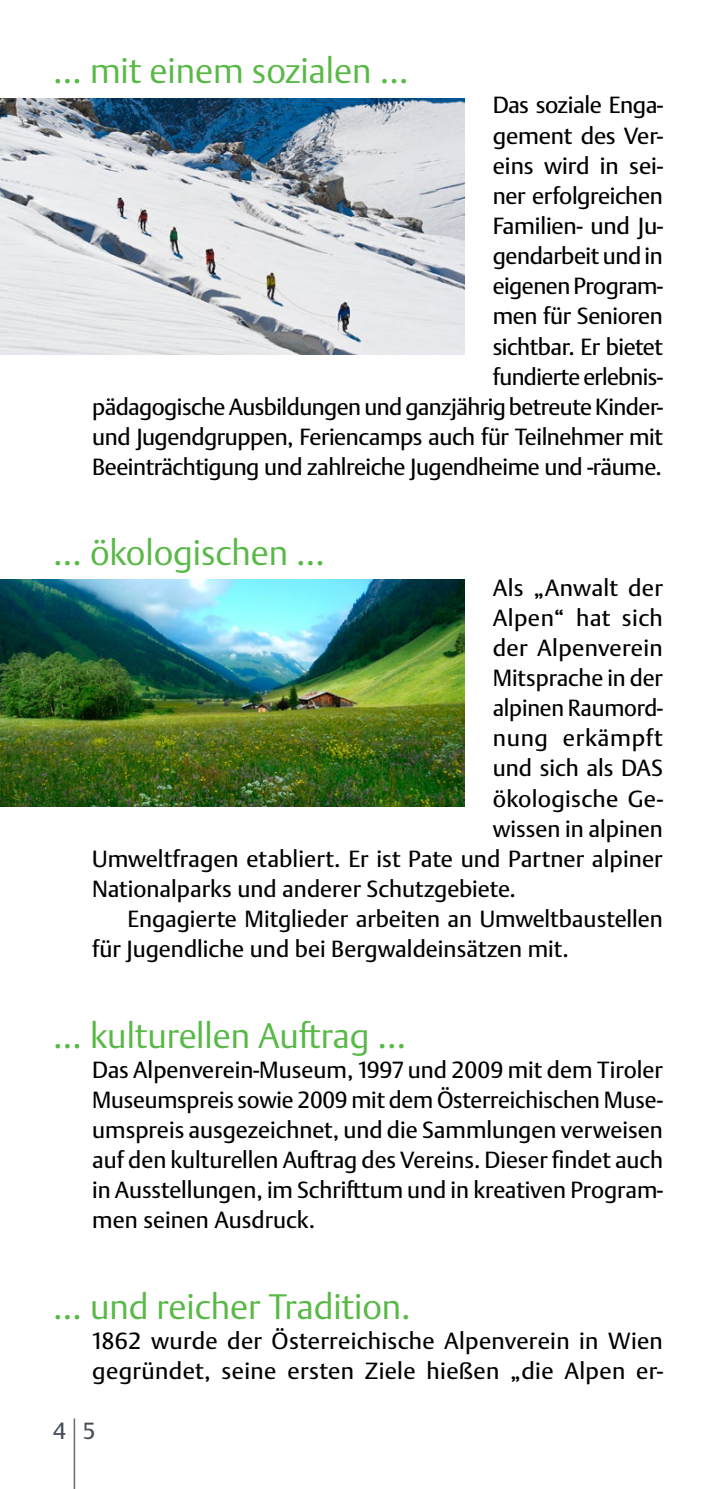
<style>
.page{position:relative;width:709px;height:1489px;background:#fff}
.page>*{position:absolute;margin:0;border:0;box-sizing:border-box;transform-origin:0 0}
.c_4_Fließtext_Folder{font:104px "DTL Argo TPRO";color:#474c55;scale:.11 1}
.c_1_Headline_grün__1{font:300 35px "DTL Argo TPRO";letter-spacing:-.005em;color:#58b947}
.c_4_Fließtext_Folder-2{font:23px/30px "DTL Argo TPRO";letter-spacing:-.005em;color:#000}
.c_4_Fließtext_Folder-3{font:23px "DTL Argo TPRO";letter-spacing:.015em;color:#000}
.c_4_Fließtext_Folder-4{font:23px "DTL Argo TPRO";letter-spacing:.02em;color:#000}
.c_4_Fließtext_Folder-5{font:23px "DTL Argo TPRO";letter-spacing:.03em;color:#000}
.c_4_Fließtext_Folder-6{font:23px "DTL Argo TPRO";color:#474c55}
</style>
<div class="page">
<img style="left:0;top:579px;width:464px;height:227px">
<img style="left:0;top:98px;width:464px;height:256px">
<p class="c_1_Headline_grün__1" style="left:53px;top:48px;width:357px">… mit einem sozialen …</p>
<p class="c_4_Fließtext_Folder-2" style="left:92px;top:90px;width:572px;text-align:right">Das soziale Enga-<br>gement des Ver-<br>eins wird in sei-<br>ner erfolgreichen<br>Familien- und Ju-<br>gendarbeit und in<br>eigenen Program-<br>men für Senioren<br>sichtbar. Er bietet<br>fundierte erlebnis-<br>pädagogische Ausbildungen und ganzjährig betreute Kinder&shy;und Jugendgruppen, Feriencamps auch für Teilnehmer mit<br>Beeinträchtigung und zahlreiche Jugendheime und -räume.</p>
<p class="c_1_Headline_grün__1" style="left:53px;top:530px;width:273px">… ökologischen …</p>
<p class="c_4_Fließtext_Folder-3" style="left:493px;top:572px;width:172px">Als „Anwalt der</p>
<p class="c_4_Fließtext_Folder-4" style="left:493px;top:602px;width:172px">Alpen“ hat sich</p>
<p class="c_4_Fließtext_Folder-2" style="left:493px;top:632px;width:172px">der Alpenverein</p>
<p class="c_4_Fließtext_Folder-2" style="left:493px;top:662px;width:172px">Mitsprache in der</p>
<p class="c_4_Fließtext_Folder-2" style="left:493px;top:692px;width:172px">alpinen Raumord-</p>
<p class="c_4_Fließtext_Folder-5" style="left:493px;top:723px;width:172px">nung erkämpft</p>
<p class="c_4_Fließtext_Folder-2" style="left:493px;top:753px;width:172px">und sich als DAS</p>
<p class="c_4_Fließtext_Folder-2" style="left:493px;top:783px;width:172px">ökologische Ge-</p>
<p class="c_4_Fließtext_Folder-2" style="left:493px;top:813px;width:172px">wissen in alpinen</p>
<p class="c_4_Fließtext_Folder-2" style="left:92px;top:843px;width:572px">Umweltfragen etabliert. Er ist Pate und Partner alpiner</p>
<p class="c_4_Fließtext_Folder-2" style="left:92px;top:873px;width:425px">Nationalparks und anderer Schutzgebiete.</p>
<p class="c_4_Fließtext_Folder-2" style="left:92px;top:903px;width:572px;text-indent:35px">Engagierte Mitglieder arbeiten an Umweltbaustellen für Jugendliche und bei Bergwaldeinsätzen mit.</p>
<p class="c_1_Headline_grün__1" style="left:53px;top:1012px;width:354px">… kulturellen Auftrag …</p>
<p class="c_4_Fließtext_Folder-2" style="left:92px;top:1054px;width:572px;text-align:justify">Das Alpenverein-Museum, 1997 und 2009 mit dem Tiroler Museumspreis sowie 2009 mit dem Österreichischen Muse&shy;umspreis ausgezeichnet, und die Sammlungen verweisen auf den kulturellen Auftrag des Vereins. Dieser findet auch in Ausstellungen, im Schrifttum und in kreativen Program&shy;men seinen Ausdruck.</p>
<p class="c_1_Headline_grün__1" style="left:53px;top:1283px;width:359px">… und reicher Tradition.</p>
<p class="c_4_Fließtext_Folder-2" style="left:92px;top:1325px;width:572px">1862 wurde der Österreichische Alpenverein in Wien gegründet, seine ersten Ziele hießen „die Alpen er-</p>
<p class="c_4_Fließtext_Folder-6" style="left:53px;top:1416px;width:14px">4</p>
<p class="c_4_Fließtext_Folder" style="left:72px;top:1387px;width:57px">|</p>
<p class="c_4_Fließtext_Folder-6" style="left:83px;top:1416px;width:13px">5</p>
</div>
